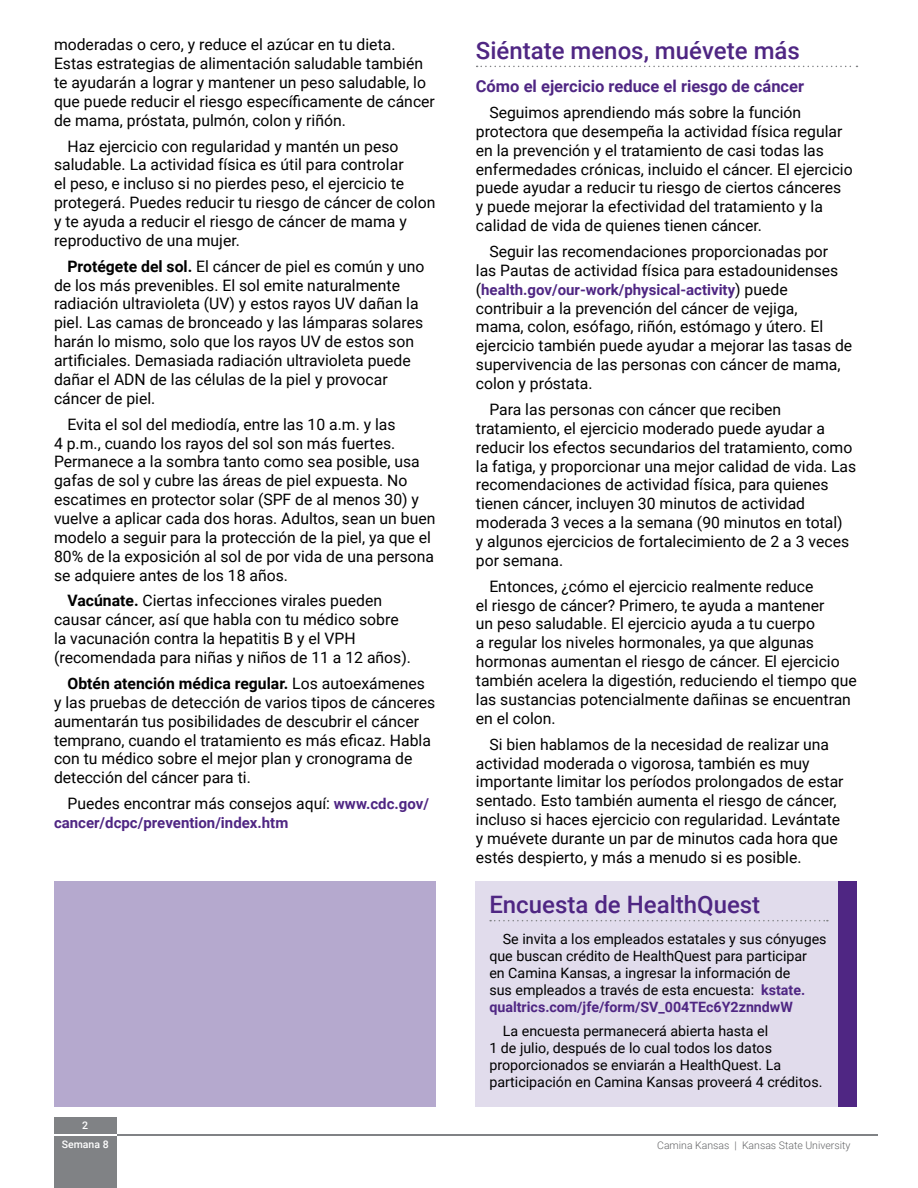
<style>
.page{position:relative;width:918px;height:1188px;background:#fff}
.page>*{position:absolute;margin:0;border:0;box-sizing:border-box;transform-origin:0 0}
.H2_next{font:500 24px "Roboto";color:#4f2683}
.Subhead{font:700 16.5px "Roboto";color:#4f2683}
.Body{font:15.75px/18.9px "Roboto";color:#000}
.Body-2{font:700 15px "Roboto";color:#4f2683}
.Body-3{font:14.25px/17.1px "Roboto";color:#000}
.t1{font:300 10.5px "Roboto";color:#636466}
.t2{font:500 10.5px/19.4px "Roboto";color:#fff;text-align:center}
.s1{font-weight:700}
.s2{font-weight:700;font-size:15px;color:#4f2683}
.s3{font-weight:400;font-size:15.75px;color:#000}
.s4{font-weight:700;color:#4f2683}
</style>
<div class="page">
<div style="left:54px;top:1117px;width:62px;height:71px;background:#808285"></div>
<hr style="left:96px;top:1134px;width:782px;height:1px;background:#808285">
<hr style="left:54px;top:1134px;width:62px;height:1px;background:#fff">
<div style="left:54px;top:881px;width:381px;height:226px;background:#b5a9ce"></div>
<svg style="left:477px;top:66px;width:380px;height:1px"></svg>
<div style="left:476px;top:881px;width:372px;height:226px;background:#e1dcec"></div>
<svg style="left:490px;top:920px;width:338px;height:1px"></svg>
<div style="left:839px;top:881px;width:18px;height:226px;background:#4f2683"></div>
<p class="Body" style="left:54px;top:35px;width:382px">moderadas o cero, y reduce el azúcar en tu dieta.<br>Estas estrategias de alimentación saludable también te ayudarán a lograr y mantener un peso saludable, lo que puede reducir el riesgo específicamente de cáncer de mama, próstata, pulmón, colon y riñón.</p>
<p class="Body" style="left:54px;top:136px;width:383px;text-indent:14px">Haz ejercicio con regularidad y mantén un peso saludable. La actividad física es útil para controlar<br>el peso, e incluso si no pierdes peso, el ejercicio te protegerá. Puedes reducir tu riesgo de cáncer de colon y te ayuda a reducir el riesgo de cáncer de mama y reproductivo de una mujer.</p>
<p class="Body" style="left:54px;top:256px;width:372px;text-indent:14px"><span class="s1">Protégete del sol.</span> El cáncer de piel es común y uno de los más prevenibles. El sol emite naturalmente radiación ultravioleta (UV) y estos rayos UV dañan la piel. Las camas de bronceado y las lámparas solares harán lo mismo, solo que los rayos UV de estos son artificiales. Demasiada radiación ultravioleta puede dañar el ADN de las células de la piel y provocar cáncer de piel.</p>
<p class="Body" style="left:54px;top:414px;width:383px;text-indent:14px">Evita el sol del mediodía, entre las 10 a.m. y las<br>4 p.m., cuando los rayos del sol son más fuertes.<br>Permanece a la sombra tanto como sea posible, usa gafas de sol y cubre las áreas de piel expuesta. No escatimes en protector solar (SPF de al menos 30) y vuelve a aplicar cada dos horas. Adultos, sean un buen modelo a seguir para la protección de la piel, ya que el 80% de la exposición al sol de por vida de una persona se adquiere antes de los 18 años.</p>
<p class="Body" style="left:54px;top:591px;width:359px;text-indent:14px"><span class="s1">Vacúnate.</span> Ciertas infecciones virales pueden causar cáncer, así que habla con tu médico sobre la vacunación contra la hepatitis B y el VPH (recomendada para niñas y niños de 11 a 12 años).</p>
<p class="Body" style="left:54px;top:673px;width:383px;text-indent:14px"><span class="s1">Obtén atención médica regular.</span> Los autoexámenes y las pruebas de detección de varios tipos de cánceres aumentarán tus posibilidades de descubrir el cáncer temprano, cuando el tratamiento es más eficaz. Habla con tu médico sobre el mejor plan y cronograma de detección del cáncer para ti.</p>
<p class="Body" style="left:68px;top:793px;width:363px">Puedes encontrar más consejos aquí: <span class="s2">www.cdc.gov/</span></p>
<p class="Body-2" style="left:54px;top:812px;width:236px">cancer/dcpc/prevention/index.htm</p>
<p class="t2" style="left:62px;top:1115px;width:48px">2<br>Semana 8</p>
<p class="H2_next" style="left:476px;top:34px;width:326px">Siéntate menos, muévete más</p>
<p class="Subhead" style="left:476px;top:75px;width:330px">Cómo el ejercicio reduce el riesgo de cáncer</p>
<p class="Body" style="left:476px;top:102px;width:378px;text-indent:14px">Seguimos aprendiendo más sobre la función protectora que desempeña la actividad física regular en la prevención y el tratamiento de casi todas las enfermedades crónicas, incluido el cáncer. El ejercicio puede ayudar a reducir tu riesgo de ciertos cánceres y puede mejorar la efectividad del tratamiento y la calidad de vida de quienes tienen cáncer.</p>
<p class="Body" style="left:476px;top:241px;width:364px;text-align:center">Seguir las recomendaciones proporcionadas por las Pautas de actividad física para estadounidenses</p>
<p class="Body-2" style="left:476px;top:279px;width:313px"><span class="s3">(</span>health.gov/our-work/physical-activity<span class="s3">) puede</span></p>
<p class="Body" style="left:476px;top:298px;width:378px">contribuir a la prevención del cáncer de vejiga,<br>mama, colon, esófago, riñón, estómago y útero. El ejercicio también puede ayudar a mejorar las tasas de supervivencia de las personas con cáncer de mama, colon y próstata.</p>
<p class="Body" style="left:476px;top:399px;width:382px;text-indent:14px">Para las personas con cáncer que reciben tratamiento, el ejercicio moderado puede ayudar a reducir los efectos secundarios del tratamiento, como la fatiga, y proporcionar una mejor calidad de vida. Las recomendaciones de actividad física, para quienes tienen cáncer, incluyen 30 minutos de actividad moderada 3 veces a la semana (90 minutos en total)<br>y algunos ejercicios de fortalecimiento de 2 a 3 veces por semana.</p>
<p class="Body" style="left:476px;top:576px;width:382px;text-indent:14px">Entonces, ¿cómo el ejercicio realmente reduce<br>el riesgo de cáncer? Primero, te ayuda a mantener<br>un peso saludable. El ejercicio ayuda a tu cuerpo<br>a regular los niveles hormonales, ya que algunas hormonas aumentan el riesgo de cáncer. El ejercicio también acelera la digestión, reduciendo el tiempo que las sustancias potencialmente dañinas se encuentran en el colon.</p>
<p class="Body" style="left:476px;top:734px;width:369px;text-indent:14px">Si bien hablamos de la necesidad de realizar una actividad moderada o vigorosa, también es muy importante limitar los períodos prolongados de estar sentado. Esto también aumenta el riesgo de cáncer, incluso si haces ejercicio con regularidad. Levántate y muévete durante un par de minutos cada hora que estés despierto, y más a menudo si es posible.</p>
<p class="H2_next" style="left:489px;top:888px;width:272px">Encuesta de HealthQuest</p>
<p class="Body-3" style="left:489px;top:930px;width:339px;text-indent:14px">Se invita a los empleados estatales y sus cónyuges que buscan crédito de HealthQuest para participar<br>en Camina Kansas, a ingresar la información de<br>sus empleados a través de esta encuesta: <span class="s4">kstate. qualtrics.com/jfe/form/SV_004TEc6Y2znndwW</span></p>
<p class="Body-3" style="left:489px;top:1022px;width:335px;text-indent:14px">La encuesta permanecerá abierta hasta el<br>1 de julio, después de lo cual todos los datos proporcionados se enviarán a HealthQuest. La participación en Camina Kansas proveerá 4 créditos.</p>
<p class="t1" style="left:657px;top:1138px;width:195px">Camina Kansas | Kansas State University</p>
</div>
